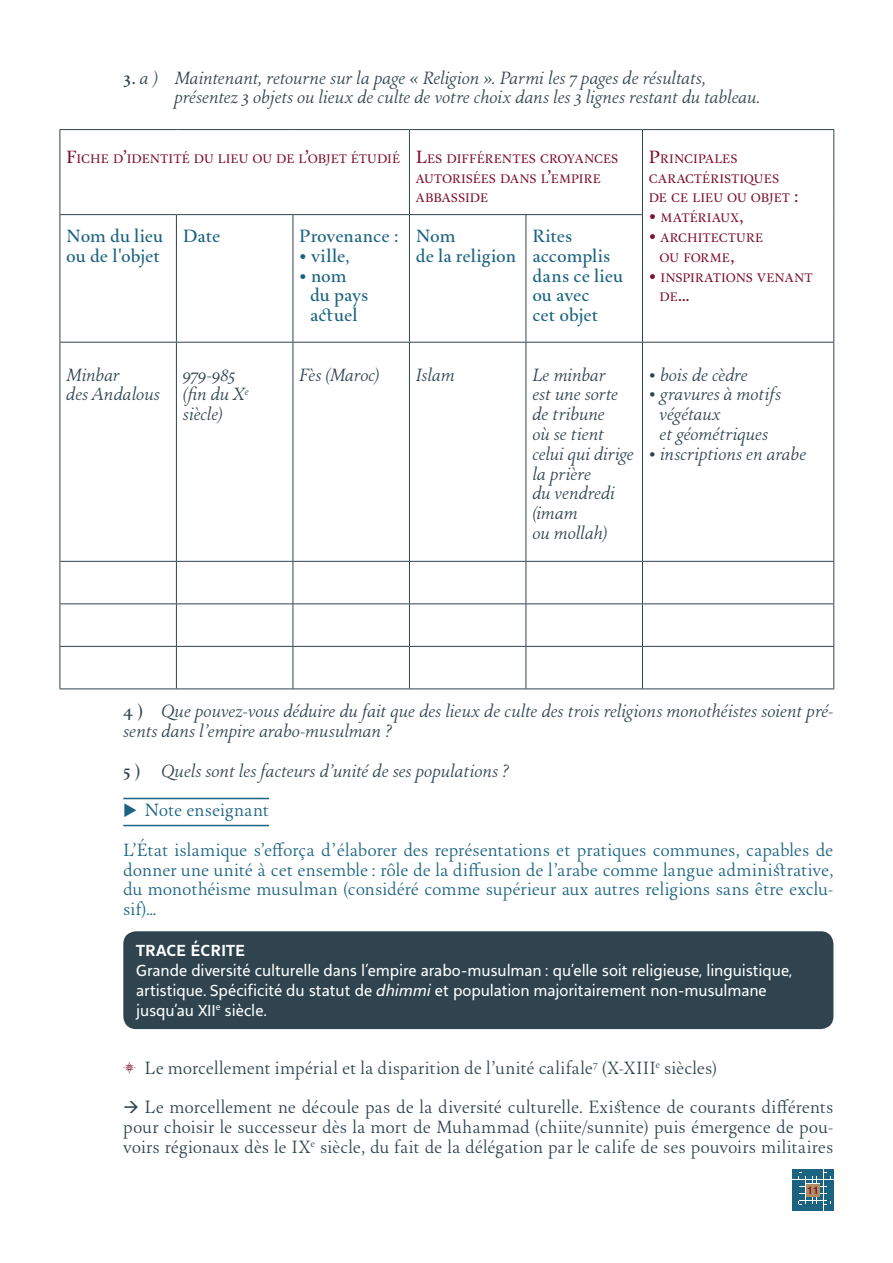
<style>
.page{position:relative;width:893px;height:1263px;background:#fff}
.page>*{position:absolute;margin:0;border:0;box-sizing:border-box;transform-origin:0 0}
.t1{font:italic 16.5px/19.8px "Mondara Rom Delta";letter-spacing:-.005em;color:#2f444f}
.t2{font:16.5px/19.8px "Mondara Romain Delta";color:#2f444f;text-align:justify}
.t3{font:16.5px/19.8px "Mondara Romain Delta";color:#1b6380;text-align:justify}
.t4{font:16.5px/19.8px "Mondara Lineal Delta";letter-spacing:-.005em;color:#fff}
.t5{font:500 16.5px/19.8px "Mondara Romain Delta";letter-spacing:-.005em;color:#1b6380}
.t6{font:700 16.5px "Mondara Lineal Delta";letter-spacing:-.005em;color:#fff}
.t7{font:500 16.5px "Mondara Romain Delta";color:#2f444f}
.t8{font:500 11.55px/19.8px "Mondara Romain Delta";color:#7e112b}
.t9{font:500 11.55px "Mondara Romain Delta";letter-spacing:.03em;color:#7e112b}
.t10{font:700 10.95px "Mondara Lineal Delta";color:#7e112b}
.s1{font-family:"Mondara Romain Delta";font-weight:500;font-style:normal}
.s2{font-size:16.5px}
.s3{font-style:italic}
.s4{font-family:"Mondara ornements";font-size:25.5px;color:#7e112b}
</style>
<div class="page">
<svg style="left:792px;top:1169px;width:41px;height:42px"></svg>
<div style="left:806px;top:1184px;width:13px;height:12px;background:#b08d61"></div>
<hr style="left:123px;top:798px;width:146px;height:1px;background:#1b6380">
<hr style="left:123px;top:825px;width:146px;height:1px;background:#1b6380">
<hr style="left:60px;top:129px;width:116px;height:1px;background:#2f444f">
<hr style="left:60px;top:130px;width:1px;height:84px;background:#2f444f">
<hr style="left:176px;top:129px;width:117px;height:1px;background:#2f444f">
<hr style="left:293px;top:129px;width:116px;height:1px;background:#2f444f">
<hr style="left:409px;top:129px;width:117px;height:1px;background:#2f444f">
<hr style="left:409px;top:130px;width:1px;height:84px;background:#2f444f">
<hr style="left:526px;top:129px;width:116px;height:1px;background:#2f444f">
<hr style="left:642px;top:129px;width:192px;height:1px;background:#2f444f">
<hr style="left:642px;top:130px;width:1px;height:84px;background:#2f444f">
<hr style="left:833px;top:130px;width:1px;height:85px;background:#2f444f">
<hr style="left:833px;top:215px;width:1px;height:127px;background:#2f444f">
<hr style="left:60px;top:214px;width:116px;height:1px;background:#2f444f">
<hr style="left:60px;top:215px;width:1px;height:127px;background:#2f444f">
<hr style="left:176px;top:214px;width:117px;height:1px;background:#2f444f">
<hr style="left:176px;top:215px;width:1px;height:127px;background:#2f444f">
<hr style="left:293px;top:214px;width:116px;height:1px;background:#2f444f">
<hr style="left:293px;top:215px;width:1px;height:127px;background:#2f444f">
<hr style="left:409px;top:214px;width:117px;height:1px;background:#2f444f">
<hr style="left:409px;top:215px;width:1px;height:127px;background:#2f444f">
<hr style="left:526px;top:214px;width:117px;height:1px;background:#2f444f">
<hr style="left:526px;top:215px;width:1px;height:127px;background:#2f444f">
<hr style="left:642px;top:215px;width:1px;height:127px;background:#2f444f">
<hr style="left:60px;top:342px;width:116px;height:1px;background:#2f444f">
<hr style="left:60px;top:343px;width:1px;height:218px;background:#2f444f">
<hr style="left:176px;top:342px;width:117px;height:1px;background:#2f444f">
<hr style="left:176px;top:343px;width:1px;height:218px;background:#2f444f">
<hr style="left:293px;top:342px;width:116px;height:1px;background:#2f444f">
<hr style="left:293px;top:343px;width:1px;height:218px;background:#2f444f">
<hr style="left:409px;top:342px;width:117px;height:1px;background:#2f444f">
<hr style="left:409px;top:343px;width:1px;height:218px;background:#2f444f">
<hr style="left:526px;top:342px;width:116px;height:1px;background:#2f444f">
<hr style="left:526px;top:343px;width:1px;height:218px;background:#2f444f">
<hr style="left:642px;top:342px;width:192px;height:1px;background:#2f444f">
<hr style="left:642px;top:343px;width:1px;height:218px;background:#2f444f">
<hr style="left:833px;top:343px;width:1px;height:218px;background:#2f444f">
<hr style="left:60px;top:561px;width:116px;height:1px;background:#2f444f">
<hr style="left:60px;top:562px;width:1px;height:41px;background:#2f444f">
<hr style="left:176px;top:561px;width:117px;height:1px;background:#2f444f">
<hr style="left:176px;top:562px;width:1px;height:41px;background:#2f444f">
<hr style="left:293px;top:561px;width:116px;height:1px;background:#2f444f">
<hr style="left:293px;top:562px;width:1px;height:41px;background:#2f444f">
<hr style="left:409px;top:561px;width:117px;height:1px;background:#2f444f">
<hr style="left:409px;top:562px;width:1px;height:41px;background:#2f444f">
<hr style="left:526px;top:561px;width:116px;height:1px;background:#2f444f">
<hr style="left:526px;top:562px;width:1px;height:41px;background:#2f444f">
<hr style="left:642px;top:561px;width:192px;height:1px;background:#2f444f">
<hr style="left:642px;top:562px;width:1px;height:41px;background:#2f444f">
<hr style="left:833px;top:562px;width:1px;height:41px;background:#2f444f">
<hr style="left:60px;top:603px;width:116px;height:1px;background:#2f444f">
<hr style="left:60px;top:604px;width:1px;height:42px;background:#2f444f">
<hr style="left:176px;top:603px;width:117px;height:1px;background:#2f444f">
<hr style="left:176px;top:604px;width:1px;height:42px;background:#2f444f">
<hr style="left:293px;top:603px;width:116px;height:1px;background:#2f444f">
<hr style="left:293px;top:604px;width:1px;height:42px;background:#2f444f">
<hr style="left:409px;top:603px;width:117px;height:1px;background:#2f444f">
<hr style="left:409px;top:604px;width:1px;height:42px;background:#2f444f">
<hr style="left:526px;top:603px;width:116px;height:1px;background:#2f444f">
<hr style="left:526px;top:604px;width:1px;height:42px;background:#2f444f">
<hr style="left:642px;top:603px;width:192px;height:1px;background:#2f444f">
<hr style="left:642px;top:604px;width:1px;height:42px;background:#2f444f">
<hr style="left:833px;top:604px;width:1px;height:42px;background:#2f444f">
<hr style="left:60px;top:646px;width:116px;height:1px;background:#2f444f">
<hr style="left:60px;top:647px;width:1px;height:41px;background:#2f444f">
<hr style="left:176px;top:646px;width:117px;height:1px;background:#2f444f">
<hr style="left:176px;top:647px;width:1px;height:41px;background:#2f444f">
<hr style="left:293px;top:646px;width:116px;height:1px;background:#2f444f">
<hr style="left:293px;top:647px;width:1px;height:41px;background:#2f444f">
<hr style="left:409px;top:646px;width:117px;height:1px;background:#2f444f">
<hr style="left:409px;top:647px;width:1px;height:41px;background:#2f444f">
<hr style="left:526px;top:646px;width:116px;height:1px;background:#2f444f">
<hr style="left:526px;top:647px;width:1px;height:41px;background:#2f444f">
<hr style="left:642px;top:646px;width:192px;height:1px;background:#2f444f">
<hr style="left:642px;top:647px;width:1px;height:41px;background:#2f444f">
<hr style="left:833px;top:647px;width:1px;height:41px;background:#2f444f">
<hr style="left:60px;top:688px;width:116px;height:1px;background:#2f444f">
<hr style="left:176px;top:688px;width:117px;height:1px;background:#2f444f">
<hr style="left:293px;top:688px;width:116px;height:1px;background:#2f444f">
<hr style="left:409px;top:688px;width:117px;height:1px;background:#2f444f">
<hr style="left:526px;top:688px;width:116px;height:1px;background:#2f444f">
<hr style="left:642px;top:688px;width:192px;height:1px;background:#2f444f">
<div style="left:123px;top:931px;width:710px;height:98px;background:#2f444f;border-radius:13px"></div>
<p class="t1" style="left:174px;top:68px;width:588px;text-indent:-51px"><span class="s1">3.</span> a ) Maintenant, retourne sur la page « Religion ». Parmi les 7 pages de résultats, présentez 3 objets ou lieux de culte de votre choix dans les 3 lignes restant du tableau.</p>
<p class="t8" style="left:416px;top:149px;width:204px;text-indent:-350px"><span class="s2">F</span>ICHE D<span class="s2">’</span>IDENTITÉ DU LIEU OU DE L<span class="s2">’</span>OBJET ÉTUDIÉ <span class="s2">L</span>ES DIFFÉRENTES CROYANCES<br>AUTORISÉES DANS L<span class="s2">’</span>EMPIRE<br>ABBASSIDE</p>
<p class="t8" style="left:649px;top:149px;width:151px"><span class="s2">P</span>RINCIPALES<br>CARACTÉRISTIQUES<br>DE CE LIEU OU OBJET <span class="s2">:</span></p>
<p class="t9" style="left:649px;top:210px;width:97px"><span class="s2">•</span> MATÉRIAUX<span class="s2">,</span></p>
<p class="t8" style="left:660px;top:228px;width:105px;text-indent:-11px"><span class="s2">•</span> ARCHITECTURE<br>OU FORME<span class="s2">,</span></p>
<p class="t8" style="left:660px;top:268px;width:154px;text-indent:-11px"><span class="s2">•</span> INSPIRATIONS VENANT<br>DE<span class="s2">…</span></p>
<p class="t5" style="left:66px;top:226px;width:99px">Nom du lieu ou de l'objet</p>
<p class="t5" style="left:183px;top:226px;width:39px">Date</p>
<p class="t5" style="left:299px;top:226px;width:100px">Provenance :</p>
<p class="t5" style="left:416px;top:226px;width:102px">Nom<br>de la religion</p>
<p class="t5" style="left:532px;top:226px;width:92px">Rites accomplis dans ce lieu ou avec<br>cet objet</p>
<p class="t5" style="left:299px;top:246px;width:52px">• ville,</p>
<p class="t5" style="left:310px;top:266px;width:60px;text-indent:-11px">• nom du pays actuel</p>
<p class="t1" style="left:66px;top:365px;width:95px">Minbar<br>des Andalous</p>
<p class="t1" style="left:183px;top:365px;width:68px">979-985 (fin du X<sup>e </sup>siècle)</p>
<p class="t1" style="left:299px;top:365px;width:82px">Fès (Maroc)</p>
<p class="t1" style="left:416px;top:365px;width:41px">Islam</p>
<p class="t1" style="left:532px;top:365px;width:103px">Le minbar<br>est une sorte de tribune<br>où se tient celui qui dirige la prière<br>du vendredi (imam<br>ou mollah)</p>
<p class="t1" style="left:649px;top:365px;width:100px">• bois de cèdre</p>
<p class="t1" style="left:660px;top:385px;width:123px;text-indent:-11px">• gravures à motifs végétaux<br>et géométriques</p>
<p class="t1" style="left:649px;top:444px;width:159px">• inscriptions en arabe</p>
<p class="t1" style="left:123px;top:702px;width:712px"><span class="s1">4 )</span> Que pouvez-vous déduire du fait que des lieux de culte des trois religions monothéistes soient pré&shy;sents dans l’empire arabo-musulman ?</p>
<p class="t7" style="left:123px;top:759px;width:19px">5 )</p>
<p class="t1" style="left:162px;top:761px;width:348px">Quels sont les facteurs d’unité de ses populations ?</p>
<p class="t3" style="left:123px;top:801px;width:147px">◆ Note enseignant</p>
<p class="t3" style="left:123px;top:840px;width:712px">L’État islamique s’efforça d’élaborer des représentations et pratiques communes, capables de donner une unité à cet ensemble : rôle de la diffusion de l’arabe comme langue administrative, du monothéisme musulman (considéré comme supérieur aux autres religions sans être exclu&shy;sif)…</p>
<p class="t6" style="left:136px;top:941px;width:111px">TRACE ÉCRITE</p>
<p class="t4" style="left:136px;top:961px;width:658px">Grande diversité culturelle dans l’empire arabo-musulman : qu’elle soit religieuse, linguistique, artistique. Spécificité du statut de <span class="s3">dhimmi</span> et population majoritairement non-musulmane jusqu’au XII<sup>e</sup> siècle.</p>
<p class="t2" style="left:123px;top:1058px;width:595px"><span class="s4">b</span> Le morcellement impérial et la disparition de l’unité califale<sup>7</sup> (X-XIII<sup>e</sup> siècles)</p>
<p class="t2" style="left:123px;top:1098px;width:712px">→ Le morcellement ne découle pas de la diversité culturelle. Existence de courants différents pour choisir le successeur dès la mort de Muhammad (chiite/sunnite) puis émergence de pou&shy;voirs régionaux dès le IX<sup>e</sup> siècle, du fait de la délégation par le calife de ses pouvoirs militaires</p>
<p class="t10" style="left:807px;top:1184px;width:14px">11</p>
</div>
